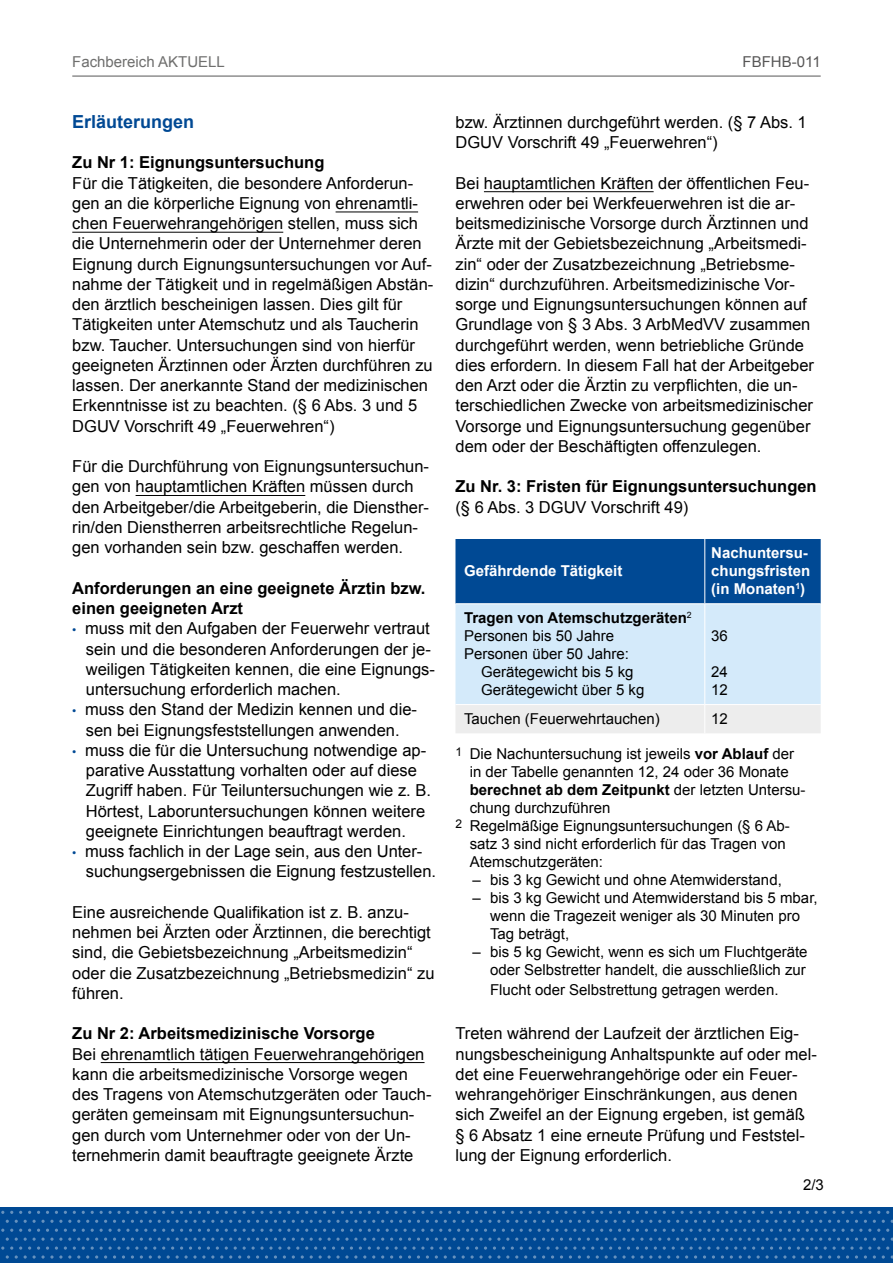
<style>
.page{position:relative;width:893px;height:1263px;background:#fff}
.page>*{position:absolute;margin:0;border:0;box-sizing:border-box;transform-origin:0 0}
.Zwischenüberschrift{font:700 18px "Arial";color:#004994}
.Fließtext{font:16.5px/20.2px "Arial";color:#000}
.Fließtext-2{font:700 16.5px/20.2px "Arial";color:#000}
.Fließtext_10{font:15px/18px "Arial";color:#000}
.Tabellen_normal{font:15px "Arial";color:#000}
.Tabellenkopf{font:700 15px/18px "Arial";color:#fff}
.Tabellen_normal-2{font:700 15px "Arial";color:#000}
.t1{font:15px "Arial";color:#6f6f6e}
.t2{font:15px "Arial";color:#575656}
.s1{font-size:12px;color:#004994}
.s2{font-weight:400}
.s3{font-weight:700}
</style>
<div class="page">
<div style="left:0;top:1207px;width:893px;height:56px;background:#004994"></div>
<svg style="left:243px;top:1211px;width:38px;height:3px"></svg>
<svg style="left:386px;top:1211px;width:47px;height:3px"></svg>
<svg style="left:538px;top:1211px;width:38px;height:3px"></svg>
<svg style="left:681px;top:1211px;width:38px;height:3px"></svg>
<svg style="left:824px;top:1211px;width:38px;height:3px"></svg>
<svg style="left:681px;top:1220px;width:212px;height:38px"></svg>
<svg style="left:100px;top:1211px;width:38px;height:3px"></svg>
<svg style="left:1px;top:1220px;width:678px;height:38px"></svg>
<hr style="left:336px;top:212px;width:82px;height:1px;background:#000">
<hr style="left:72px;top:232px;width:211px;height:1px;background:#000">
<hr style="left:136px;top:495px;width:169px;height:1px;background:#000">
<hr style="left:101px;top:1062px;width:324px;height:1px;background:#000">
<hr style="left:484px;top:191px;width:170px;height:1px;background:#000">
<svg style="left:455px;top:539px;width:366px;height:194px;background:#92b5d6"></svg>
<hr style="left:72px;top:76px;width:749px;height:1px;background:#575656">
<p class="t1" style="left:72px;top:52px;width:154px">Fachbereich AKTUELL</p>
<p class="t2" style="left:743px;top:52px;width:80px">FBFHB-011</p>
<p class="Zwischenüberschrift" style="left:72px;top:110px;width:124px">Erläuterungen</p>
<p class="Fließtext-2" style="left:72px;top:153px;width:254px">Zu Nr 1: Eignungsuntersuchung</p>
<p class="Fließtext" style="left:72px;top:173px;width:363px">Für die Tätigkeiten, die besondere Anforderun&shy;gen an die körperliche Eignung von ehrenamtli&shy;chen Feuerwehrangehörigen stellen, muss sich die Unternehmerin oder der Unternehmer deren Eignung durch Eignungsuntersuchungen vor Auf&shy;nahme der Tätigkeit und in regelmäßigen Abstän&shy;den ärztlich bescheinigen lassen. Dies gilt für Tätigkeiten unter Atemschutz und als Taucherin bzw. Taucher. Untersuchungen sind von hierfür geeigneten Ärztinnen oder Ärzten durchführen zu lassen. Der anerkannte Stand der medizinischen Erkenntnisse ist zu beachten. (§ 6 Abs. 3 und 5<br>DGUV Vorschrift 49 „Feuerwehren“)</p>
<p class="Fließtext" style="left:72px;top:456px;width:358px">Für die Durchführung von Eignungsuntersuchun&shy;gen von hauptamtlichen Kräften müssen durch den Arbeitgeber/die Arbeitgeberin, die Diensther&shy;rin/den Dienstherren arbeitsrechtliche Regelun&shy;gen vorhanden sein bzw. geschaffen werden.</p>
<p class="Fließtext-2" style="left:72px;top:578px;width:355px">Anforderungen an eine geeignete Ärztin bzw. einen geeigneten Arzt</p>
<p class="Fließtext" style="left:86px;top:618px;width:351px;text-indent:-14px"><span class="s1">•</span> muss mit den Aufgaben der Feuerwehr vertraut sein und die besonderen Anforderungen der je&shy;weiligen Tätigkeiten kennen, die eine Eignungs&shy;untersuchung erforderlich machen.</p>
<p class="Fließtext" style="left:72px;top:699px;width:346px;text-align:center"><span class="s1">•</span> muss den Stand der Medizin kennen und die&shy;sen bei Eignungsfeststellungen anwenden.</p>
<p class="Fließtext" style="left:86px;top:740px;width:347px;text-indent:-14px"><span class="s1">•</span> muss die für die Untersuchung notwendige ap&shy;parative Ausstattung vorhalten oder auf diese Zugriff haben. Für Teiluntersuchungen wie z. B.<br>Hörtest, Laboruntersuchungen können weitere geeignete Einrichtungen beauftragt werden.</p>
<p class="Fließtext" style="left:86px;top:841px;width:352px;text-indent:-14px"><span class="s1">•</span> muss fachlich in der Lage sein, aus den Unter&shy;suchungsergebnissen die Eignung festzustellen.</p>
<p class="Fließtext" style="left:72px;top:902px;width:364px">Eine ausreichende Qualifikation ist z. B. anzu&shy;nehmen bei Ärzten oder Ärztinnen, die berechtigt sind, die Gebietsbezeichnung „Arbeitsmedizin“ oder die Zusatzbezeichnung „Betriebsmedizin“ zu führen.</p>
<p class="Fließtext-2" style="left:72px;top:1024px;width:304px">Zu Nr 2: Arbeitsmedizinische Vorsorge</p>
<p class="Fließtext" style="left:72px;top:1044px;width:361px">Bei ehrenamtlich tätigen Feuerwehrangehörigen kann die arbeitsmedizinische Vorsorge wegen des Tragens von Atemschutzgeräten oder Tauch&shy;geräten gemeinsam mit Eignungsuntersuchun&shy;gen durch vom Unternehmer oder von der Un&shy;ternehmerin damit beauftragte geeignete Ärzte</p>
<p class="Fließtext" style="left:455px;top:112px;width:353px">bzw. Ärztinnen durchgeführt werden. (§ 7 Abs. 1<br>DGUV Vorschrift 49 „Feuerwehren“)</p>
<p class="Fließtext" style="left:455px;top:173px;width:360px">Bei hauptamtlichen Kräften der öffentlichen Feu&shy;erwehren oder bei Werkfeuerwehren ist die ar&shy;beitsmedizinische Vorsorge durch Ärztinnen und Ärzte mit der Gebietsbezeichnung „Arbeitsmedi&shy;zin“ oder der Zusatzbezeichnung „Betriebsme&shy;dizin“ durchzuführen. Arbeitsmedizinische Vor&shy;sorge und Eignungsuntersuchungen können auf Grundlage von § 3 Abs. 3 ArbMedVV zusammen durchgeführt werden, wenn betriebliche Gründe dies erfordern. In diesem Fall hat der Arbeitgeber den Arzt oder die Ärztin zu verpflichten, die un&shy;terschiedlichen Zwecke von arbeitsmedizinischer Vorsorge und Eignungsuntersuchung gegenüber dem oder der Beschäftigten offenzulegen.</p>
<p class="Fließtext-2" style="left:455px;top:477px;width:363px">Zu Nr. 3: Fristen für Eignungsuntersuchungen <span class="s2">(§ 6 Abs. 3 DGUV Vorschrift 49)</span></p>
<p class="Tabellenkopf" style="left:464px;top:563px;width:160px">Gefährdende Tätigkeit</p>
<p class="Tabellen_normal-2" style="left:464px;top:608px;width:229px">Tragen von Atemschutzgeräten<sup>2</sup></p>
<p class="Tabellen_normal" style="left:464px;top:626px;width:152px">Personen bis 50 Jahre</p>
<p class="Tabellen_normal" style="left:464px;top:644px;width:167px">Personen über 50 Jahre:</p>
<p class="Tabellen_normal" style="left:481px;top:662px;width:154px">Gerätegewicht bis 5 kg</p>
<p class="Tabellen_normal" style="left:481px;top:680px;width:165px">Gerätegewicht über 5 kg</p>
<p class="Tabellenkopf" style="left:711px;top:545px;width:101px">Nachuntersu&shy;chungsfristen (in Monaten<sup>1</sup>)</p>
<p class="Tabellen_normal" style="left:711px;top:626px;width:18px">36</p>
<p class="Tabellen_normal" style="left:711px;top:662px;width:18px">24</p>
<p class="Tabellen_normal" style="left:711px;top:680px;width:18px">12</p>
<p class="Tabellen_normal" style="left:464px;top:709px;width:197px">Tauchen (Feuerwehrtauchen)</p>
<p class="Tabellen_normal" style="left:711px;top:709px;width:18px">12</p>
<p class="Fließtext_10" style="left:470px;top:745px;width:337px;text-indent:-14px"><sup>1</sup> Die Nachuntersuchung ist jeweils <span class="s3">vor Ablauf</span> der in der Tabelle genannten 12, 24 oder 36 Monate <span class="s3">berechnet ab dem Zeitpunkt</span> der letzten Untersu&shy;chung durchzuführen</p>
<p class="Fließtext_10" style="left:470px;top:817px;width:322px;text-indent:-14px"><sup>2</sup> Regelmäßige Eignungsuntersuchungen (§ 6 Ab&shy;satz 3 sind nicht erforderlich für das Tragen von<br>Atemschutzgeräten:</p>
<p class="Fließtext_10" style="left:472px;top:871px;width:311px">– bis 3 kg Gewicht und ohne Atemwiderstand,</p>
<p class="Fließtext_10" style="left:490px;top:889px;width:329px;text-indent:-17px">– bis 3 kg Gewicht und Atemwiderstand bis 5 mbar, wenn die Tragezeit weniger als 30 Minuten pro<br>Tag beträgt,</p>
<p class="Fließtext_10" style="left:490px;top:943px;width:319px;line-height:18.6px;text-align:justify;text-indent:-17px">– bis 5 kg Gewicht, wenn es sich um Fluchtgeräte oder Selbstretter handelt, die ausschließlich zur Flucht oder Selbstrettung getragen werden.</p>
<p class="Fließtext" style="left:455px;top:1023px;width:363px">Treten während der Laufzeit der ärztlichen Eig&shy;nungsbescheinigung Anhaltspunkte auf oder mel&shy;det eine Feuerwehrangehörige oder ein Feuer&shy;wehrangehöriger Einschränkungen, aus denen sich Zweifel an der Eignung ergeben, ist gemäß § 6 Absatz 1 eine erneute Prüfung und Feststel&shy;lung der Eignung erforderlich.</p>
<p class="Fließtext_10" style="left:803px;top:1176px;width:22px">2/3</p>
</div>
